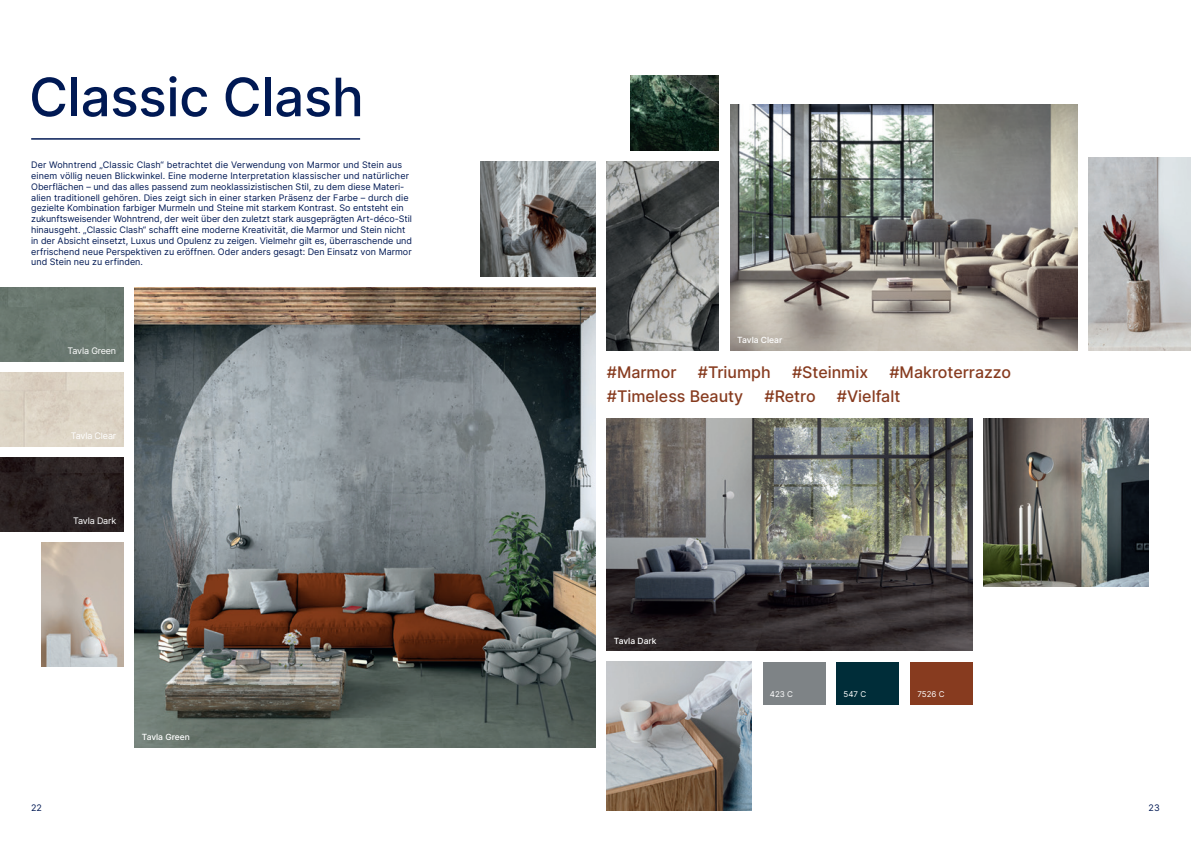
<style>
.page{position:relative;width:1191px;height:842px;background:#fff}
.page>*{position:absolute;margin:0;border:0;box-sizing:border-box;transform-origin:0 0}
.t1{font:500 53px "Inter";letter-spacing:-.005em;color:#001954}
.t2{font:500 16px "Inter";color:#873b1f}
.t3{font:9px/10.8px "Inter";color:#001954}
.t4{font:9px "Inter";letter-spacing:-.02em;color:#fff}
.t5{font:500 8.5px "Inter";color:#fff}
.t6{font:8px "Inter";color:#fff}
</style>
<div class="page">
<img style="left:135px;top:288px;width:460px;height:459px">
<img style="left:480px;top:162px;width:115px;height:114px">
<img style="left:41px;top:543px;width:82px;height:123px">
<img style="left:0;top:373px;width:123px;height:73px">
<div style="left:0;top:288px;width:123px;height:73px;background:#6b7870"></div>
<img style="left:0;top:458px;width:123px;height:73px">
<img style="left:730px;top:105px;width:347px;height:245px">
<img style="left:607px;top:418px;width:365px;height:233px">
<img style="left:607px;top:162px;width:112px;height:188px">
<div style="left:763px;top:662px;width:62px;height:42px;background:#7e8386"></div>
<div style="left:910px;top:662px;width:62px;height:42px;background:#873b1f"></div>
<div style="left:836px;top:662px;width:63px;height:42px;background:#002d39"></div>
<img style="left:631px;top:75px;width:88px;height:75px">
<img style="left:1089px;top:157px;width:102px;height:193px">
<img style="left:984px;top:418px;width:164px;height:169px">
<img style="left:607px;top:662px;width:144px;height:149px">
<hr style="left:31px;top:138px;width:329px;height:2px;background:#001954">
<h1 class="t1" style="left:29px;top:58px;width:336px">Classic Clash</h1>
<p class="t3" style="left:31px;top:159px;width:382px">Der Wohntrend „Classic Clash“ betrachtet die Verwendung von Marmor und Stein aus einem völlig neuen Blickwinkel. Eine moderne Interpretation klassischer und natürlicher Oberflächen – und das alles passend zum neoklassizistischen Stil, zu dem diese Materi&shy;alien traditionell gehören. Dies zeigt sich in einer starken Präsenz der Farbe – durch die gezielte Kombination farbiger Murmeln und Steine mit starkem Kontrast. So entsteht ein zukunftsweisender Wohntrend, der weit über den zuletzt stark ausgeprägten Art-déco-Stil hinausgeht. „Classic Clash“ schafft eine moderne Kreativität, die Marmor und Stein nicht in der Absicht einsetzt, Luxus und Opulenz zu zeigen. Vielmehr gilt es, überraschende und erfrischend neue Perspektiven zu eröffnen. Oder anders gesagt: Den Einsatz von Marmor und Stein neu zu erfinden.</p>
<p class="t4" style="left:68px;top:345px;width:50px">Tavla Green</p>
<p class="t4" style="left:71px;top:430px;width:47px">Tavla Clear</p>
<p class="t4" style="left:73px;top:515px;width:44px">Tavla Dark</p>
<p class="t5" style="left:142px;top:731px;width:50px">Tavla Green</p>
<p class="t5" style="left:737px;top:334px;width:47px">Tavla Clear</p>
<h2 class="t2" style="left:607px;top:360px;width:71px">#Marmor</h2>
<h2 class="t2" style="left:698px;top:360px;width:74px">#Triumph</h2>
<h2 class="t2" style="left:792px;top:360px;width:78px">#Steinmix</h2>
<h2 class="t2" style="left:889px;top:360px;width:123px">#Makroterrazzo</h2>
<h2 class="t2" style="left:607px;top:384px;width:138px">#Timeless Beauty</h2>
<h2 class="t2" style="left:764px;top:384px;width:53px">#Retro</h2>
<h2 class="t2" style="left:837px;top:384px;width:65px">#Vielfalt</h2>
<p class="t5" style="left:614px;top:634px;width:44px">Tavla Dark</p>
<p class="t6" style="left:770px;top:689px;width:25px">423 C</p>
<p class="t6" style="left:843px;top:689px;width:24px">547 C</p>
<p class="t6" style="left:917px;top:689px;width:29px">7526 C</p>
<p class="t3" style="left:31px;top:802px;width:12px">22</p>
<p class="t3" style="left:1148px;top:802px;width:13px">23</p>
</div>
